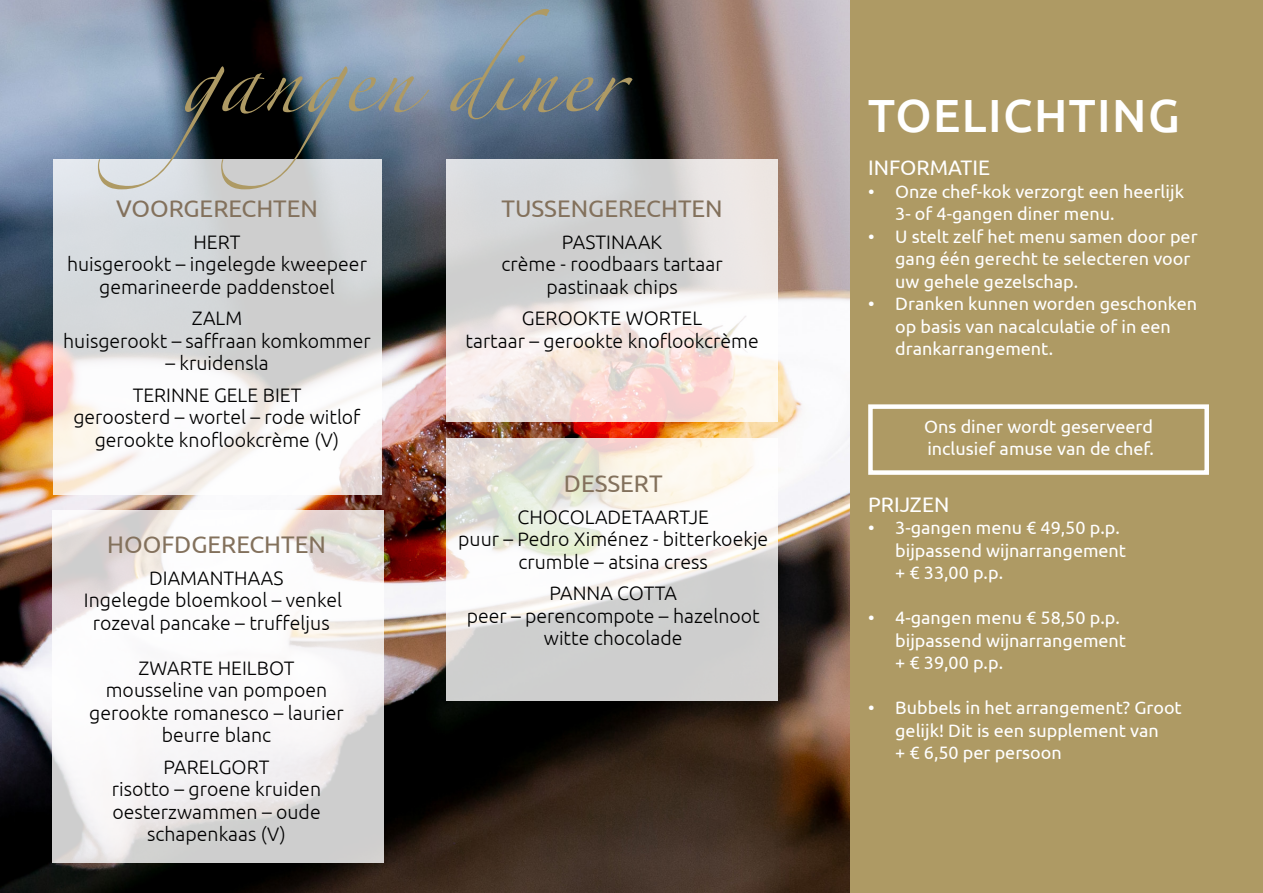
<style>
.page{position:relative;width:1263px;height:893px;background:#fff}
.page>*{position:absolute;margin:0;border:0;box-sizing:border-box;transform-origin:0 0}
.t1{font:60px "Zapfino";letter-spacing:.03em;color:#ae9a64}
.t2{font:500 46.5px "Ubuntu";letter-spacing:.03em;color:#fff}
.t3{font:24px "Ubuntu";color:#83715c}
.t4{font:21px "Ubuntu";color:#fff}
.t5{font:300 19.5px/22.5px "Ubuntu";color:#000;text-align:center}
.t6{font:18px/22.5px "Ubuntu";color:#fff}
</style>
<div class="page">
<img style="left:0;top:0;width:850px;height:893px">
<div style="left:850px;top:0;width:413px;height:893px;background:#ae9a64"></div>
<svg style="left:53px;top:160px;width:328px;height:335px"></svg>
<svg style="left:446px;top:160px;width:332px;height:262px"></svg>
<svg style="left:52px;top:510px;width:331px;height:353px;fill:#f8f6f7"></svg>
<svg style="left:446px;top:439px;width:332px;height:262px"></svg>
<div style="left:868px;top:404px;width:341px;height:71px;border:4px solid #fff"></div>
<h1 class="t1" style="left:181px;top:55px;width:442px">gangen diner</h1>
<p class="t3" style="left:116px;top:194px;width:204px">VOORGERECHTEN</p>
<p class="t5" style="left:67px;top:230px;width:301px">HERT<br>huisgerookt – ingelegde kweepeer gemarineerde paddenstoel</p>
<p class="t5" style="left:63px;top:307px;width:309px">ZALM<br>huisgerookt – saffraan komkommer</p>
<p class="t5" style="left:133px;top:347px;width:170px;line-height:31.5px">– kruidensla<br>TERINNE GELE BIET</p>
<p class="t5" style="left:73px;top:406px;width:289px">geroosterd – wortel – rode witlof gerookte knoflookcrème (V)</p>
<p class="t3" style="left:107px;top:530px;width:220px">HOOFDGERECHTEN</p>
<p class="t5" style="left:84px;top:566px;width:260px">DIAMANTHAAS<br>Ingelegde bloemkool – venkel rozeval pancake – truffeljus</p>
<p class="t5" style="left:89px;top:656px;width:256px">ZWARTE HEILBOT mousseline van pompoen gerookte romanesco – laurier beurre blanc</p>
<p class="t5" style="left:112px;top:755px;width:211px">PARELGORT<br>risotto – groene kruiden oesterzwammen – oude schapenkaas (V)</p>
<p class="t3" style="left:501px;top:194px;width:223px">TUSSENGERECHTEN</p>
<p class="t5" style="left:502px;top:230px;width:222px">PASTINAAK<br>crème - roodbaars tartaar pastinaak chips</p>
<p class="t5" style="left:465px;top:307px;width:295px">GEROOKTE WORTEL<br>tartaar – gerookte knoflookcrème</p>
<p class="t3" style="left:564px;top:469px;width:100px">DESSERT</p>
<p class="t5" style="left:458px;top:505px;width:312px">CHOCOLADETAARTJE<br>puur – Pedro Ximénez - bitterkoekje crumble – atsina cress</p>
<p class="t5" style="left:467px;top:582px;width:295px">PANNA COTTA<br>peer – perencompote – hazelnoot witte chocolade</p>
<h2 class="t2" style="left:868px;top:86px;width:313px">TOELICHTING</h2>
<p class="t4" style="left:868px;top:155px;width:123px">INFORMATIE</p>
<p class="t6" style="left:895px;top:180px;width:290px;text-indent:-27px">• Onze chef-kok verzorgt een heerlijk<br>3- of 4-gangen diner menu.</p>
<p class="t6" style="left:895px;top:225px;width:304px;text-indent:-27px">• U stelt zelf het menu samen door per gang één gerecht te selecteren voor uw gehele gezelschap.</p>
<p class="t6" style="left:895px;top:292px;width:303px;text-indent:-27px">• Dranken kunnen worden geschonken op basis van nacalculatie of in een drankarrangement.</p>
<p class="t6" style="left:924px;top:415px;width:231px">Ons diner wordt geserveerd inclusief amuse van de chef.</p>
<p class="t4" style="left:868px;top:491px;width:83px">PRIJZEN</p>
<p class="t6" style="left:895px;top:516px;width:232px;text-indent:-27px">• 3-gangen menu € 49,50 p.p. bijpassend wijnarrangement + € 33,00 p.p.</p>
<p class="t6" style="left:895px;top:606px;width:232px;text-indent:-27px">• 4-gangen menu € 58,50 p.p. bijpassend wijnarrangement + € 39,00 p.p.</p>
<p class="t6" style="left:895px;top:696px;width:288px;text-indent:-27px">• Bubbels in het arrangement? Groot gelijk! Dit is een supplement van<br>+ € 6,50 per persoon</p>
</div>
